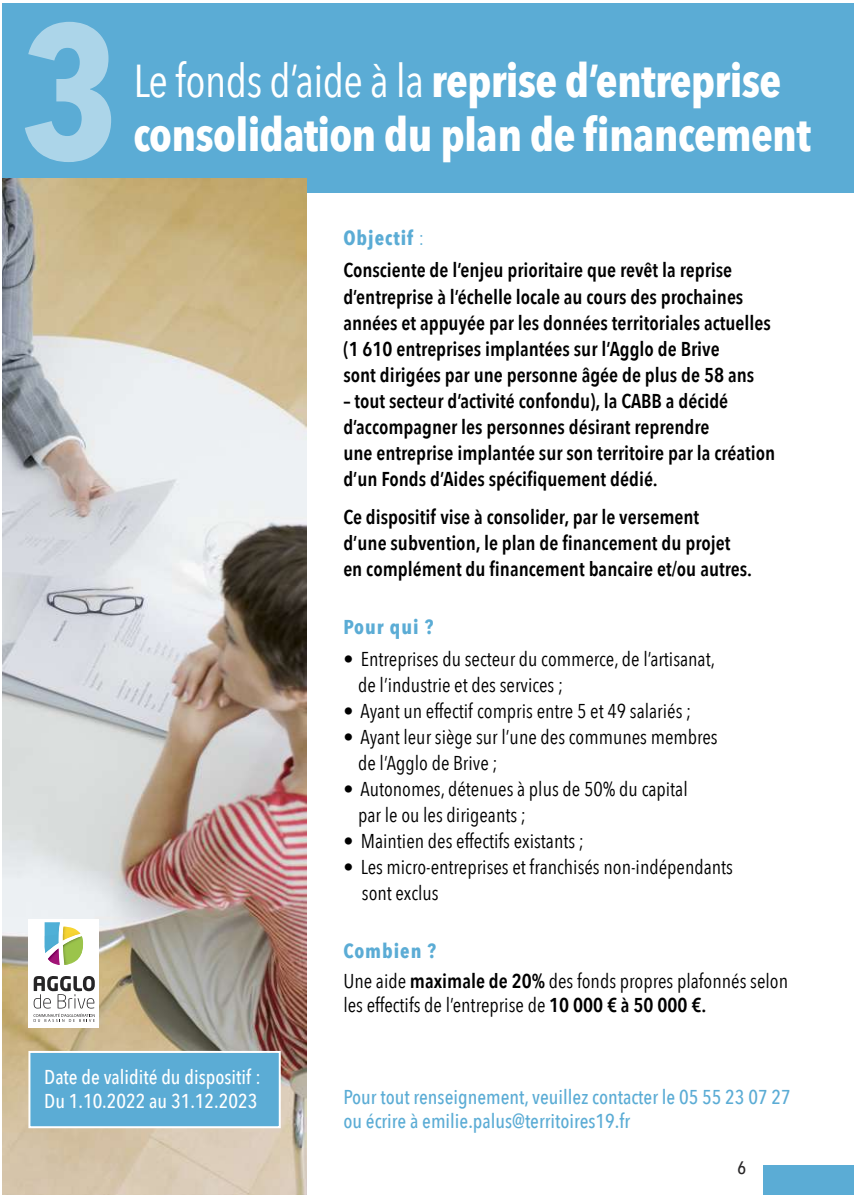
<style>
.page{position:relative;width:855px;height:1196px;background:#fff}
.page>*{position:absolute;margin:0;border:0;box-sizing:border-box;transform-origin:0 0}
.t1{font:700 190px "Avenir Next Condensed";color:rgb(255 255 255/.5)}
.t2{font:700 46px "Avenir Next Condensed";letter-spacing:-.015em;color:#fff}
.t3{font:600 20px/26px "Avenir Next Condensed";color:#000}
.t4{font:20px/26px "Avenir Next Condensed";color:#000}
.t5{font:500 20px/24px "Avenir Next Condensed";color:#5bacd5}
.t6{font:500 20px/24px "Avenir Next Condensed";color:#fff}
.t7{font:700 20px "Avenir Next Condensed";letter-spacing:.05em;color:#5bacd5}
.t8{font:500 18px "Avenir Next Condensed";color:#272526}
.s1{font-weight:400}
.s2{font-weight:700;color:#5bacd5}
.s3{font-weight:400;color:#5bacd5}
.s4{font-weight:600}
</style>
<div class="page">
<div style="left:3px;top:3px;width:850px;height:189px;background:#5bacd5"></div>
<div style="left:763px;top:1165px;width:90px;height:29px;background:#5bacd5"></div>
<img style="left:3px;top:179px;width:303px;height:1015px">
<div style="left:30px;top:1052px;width:249px;height:73px;background:#5bacd5"></div>
<div style="left:28px;top:1050px;width:253px;height:77px;border:2px solid #fff"></div>
<div style="left:28px;top:918px;width:70px;height:109px;background:#fff"></div>
<svg style="left:33px;top:976px;width:62px;height:45px"></svg>
<svg style="left:45px;top:922px;width:38px;height:42px"></svg>
<h1 class="t1" style="left:20px;top:-31px;width:101px">3</h1>
<h2 class="t2" style="left:133px;top:51px;width:649px"><span class="s1">Le fonds d’aide à la</span> reprise d’entreprise</h2>
<h2 class="t2" style="left:133px;top:105px;width:678px">consolidation du plan de financement</h2>
<p class="t3" style="left:343px;top:223px;width:390px;line-height:32px"><span class="s2">Objectif</span> <span class="s3">:<br></span>Consciente de l’enjeu prioritaire que revêt la reprise</p>
<p class="t3" style="left:343px;top:284px;width:429px">d’entreprise à l’échelle locale au cours des prochaines années et appuyée par les données territoriales actuelles (1 610 entreprises implantées sur l’Agglo de Brive<br>sont dirigées par une personne âgée de plus de 58 ans</p>
<p class="t3" style="left:343px;top:388px;width:433px">– tout secteur d’activité confondu), la CABB a décidé d’accompagner les personnes désirant reprendre<br>une entreprise implantée sur son territoire par la création d’un Fonds d’Aides spécifiquement dédié.</p>
<p class="t3" style="left:343px;top:504px;width:410px">Ce dispositif vise à consolider, par le versement<br>d’une subvention, le plan de financement du projet en complément du financement bancaire et/ou autres.</p>
<p class="t7" style="left:343px;top:613px;width:91px">Pour qui ?</p>
<p class="t4" style="left:358px;top:646px;width:358px;text-indent:-15px">• Entreprises du secteur du commerce, de l’artisanat, de l’industrie et des services ;</p>
<p class="t4" style="left:343px;top:698px;width:349px">• Ayant un effectif compris entre 5 et 49 salariés ;</p>
<p class="t4" style="left:358px;top:724px;width:361px;text-indent:-15px">• Ayant leur siège sur l’une des communes membres de l’Agglo de Brive ;</p>
<p class="t4" style="left:358px;top:776px;width:331px;text-indent:-15px">• Autonomes, détenues à plus de 50% du capital par le ou les dirigeants ;</p>
<p class="t4" style="left:343px;top:828px;width:242px">• Maintien des effectifs existants ;</p>
<p class="t4" style="left:362px;top:854px;width:372px;text-indent:-18px">• Les micro-entreprises et franchisés non-indépendants sont exclus</p>
<p class="t4" style="left:343px;top:936px;width:446px;line-height:30px"><span class="s2">Combien ?<br></span>Une aide <span class="s4">maximale de 20%</span> des fonds propres plafonnés selon</p>
<p class="t4" style="left:343px;top:992px;width:364px">les effectifs de l’entreprise de <span class="s4">10 000 € à 50 000 €.</span></p>
<p class="t6" style="left:44px;top:1065px;width:218px">Date de validité du dispositif :<br>Du 1.10.2022 au 31.12.2023</p>
<p class="t5" style="left:343px;top:1085px;width:449px">Pour tout renseignement, veuillez contacter le 05 55 23 07 27 ou écrire à emilie.palus@territoires19.fr</p>
<p class="t8" style="left:737px;top:1155px;width:10px">6</p>
</div>
